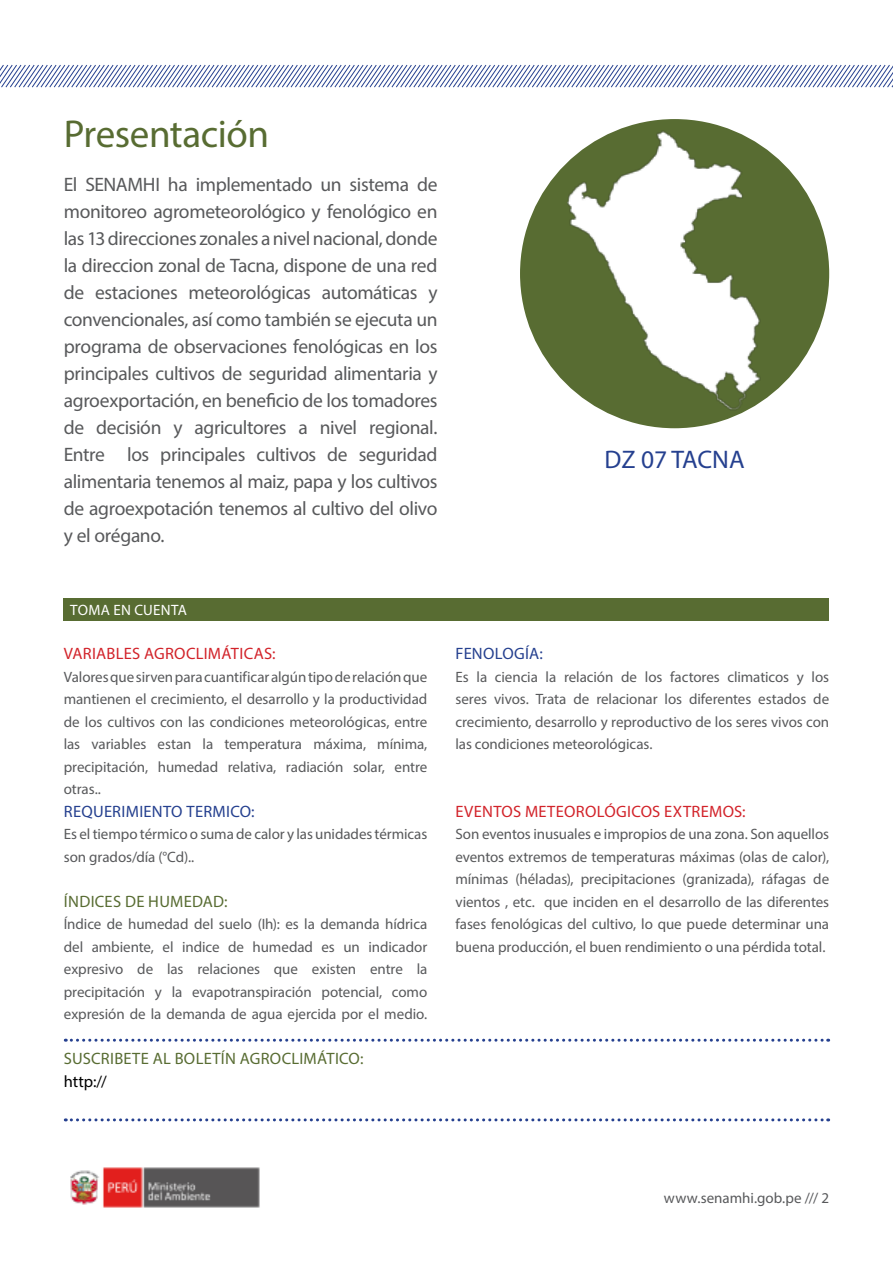
<style>
.page{position:relative;width:893px;height:1263px;background:#fff}
.page>*{position:absolute;margin:0;border:0;box-sizing:border-box;transform-origin:0 0}
.t1{font:39px "Myriad Pro";letter-spacing:-.01em;color:#586c32}
.t2{font:25.5px "Myriad Pro";color:#25408f}
.t3{font:19.5px/27px "Myriad Pro";letter-spacing:-.015em;color:#58595b;text-align:justify}
.t4{font:16.5px "Myriad Pro";letter-spacing:.02em;color:#d2232a}
.t5{font:16.5px "Myriad Pro";letter-spacing:.02em;color:#586c32}
.t6{font:16.5px "Myriad Pro";letter-spacing:.015em;color:#25408f}
.t7{font:16.5px "Myriad Pro";color:#000}
.t8{font:15px/22.5px "Myriad Pro";letter-spacing:-.005em;color:#58595b;text-align:justify}
.t9{font:15px "Myriad Pro";color:#fff}
</style>
<div class="page">
<img style="left:70px;top:1167px;width:190px;height:41px">
<svg style="left:65px;top:1118px;width:764px;height:3px"></svg>
<svg style="left:65px;top:1039px;width:764px;height:3px"></svg>
<svg style="left:0;top:64px;width:893px;height:24px"></svg>
<div style="left:64px;top:598px;width:765px;height:22px;background:#586c32"></div>
<div style="left:520px;top:119px;width:309px;height:309px;background:#586c32;border-radius:50%"></div>
<img style="left:567px;top:129px;width:220px;height:283px">
<h1 class="t1" style="left:64px;top:109px;width:207px">Presentación</h1>
<p class="t3" style="left:64px;top:171px;width:375px">El SENAMHI ha implementado un sistema de monitoreo agrometeorológico y fenológico en las 13 direcciones zonales a nivel nacional, donde la direccion zonal de Tacna, dispone de una red de estaciones meteorológicas automáticas y convencionales, así como también se ejecuta un programa de observaciones fenológicas en los principales cultivos de seguridad alimentaria y agroexportación, en beneficio de los tomadores de decisión y agricultores a nivel regional.<br>Entre los principales cultivos de seguridad alimentaria tenemos al maiz, papa y los cultivos de agroexpotación tenemos al cultivo del olivo y el orégano.</p>
<h2 class="t2" style="left:604px;top:444px;width:142px">DZ 07 TACNA</h2>
<p class="t9" style="left:70px;top:601px;width:11px">toma</p>
<p class="t9" style="left:114px;top:601px;width:31px">en cuenta</p>
<p class="t4" style="left:64px;top:643px;width:213px">VARIABLES AGROCLIMÁTICAS:</p>
<p class="t8" style="left:64px;top:665px;width:365px">Valores que sirven para cuantificar algún tipo de relación que mantienen el crecimiento, el desarrollo y la productividad de los cultivos con las condiciones meteorológicas, entre las variables estan la temperatura máxima, mínima, precipitación, humedad relativa, radiación solar, entre otras..</p>
<p class="t6" style="left:64px;top:801px;width:192px">REQUERIMIENTO TERMICO:</p>
<p class="t8" style="left:64px;top:823px;width:365px">Es el tiempo térmico o suma de calor y las unidades térmicas son grados/día (°Cd)..</p>
<p class="t5" style="left:64px;top:891px;width:165px">ÍNDICES DE HUMEDAD:</p>
<p class="t8" style="left:64px;top:913px;width:365px">Índice de humedad del suelo (Ih): es la demanda hídrica del ambiente, el indice de humedad es un indicador expresivo de las relaciones que existen entre la precipitación y la evapotranspiración potencial, como expresión de la demanda de agua ejercida por el medio.</p>
<p class="t5" style="left:64px;top:1048px;width:301px">SUSCRIBETE AL BOLETÍN AGROCLIMÁTICO:</p>
<p class="t7" style="left:64px;top:1071px;width:45px">http://</p>
<p class="t6" style="left:456px;top:643px;width:89px">FENOLOGÍA:</p>
<p class="t8" style="left:455px;top:665px;width:375px">Es la ciencia la relación de los factores climaticos y los seres vivos. Trata de relacionar los diferentes estados de crecimiento, desarrollo y reproductivo de los seres vivos con las condiciones meteorológicas.</p>
<p class="t4" style="left:456px;top:801px;width:291px">EVENTOS METEOROLÓGICOS EXTREMOS:</p>
<p class="t8" style="left:455px;top:823px;width:375px">Son eventos inusuales e impropios de una zona. Son aquellos eventos extremos de temperaturas máximas (olas de calor), mínimas (héladas), precipitaciones (granizada), ráfagas de vientos , etc. que inciden en el desarrollo de las diferentes fases fenológicas del cultivo, lo que puede determinar una buena producción, el buen rendimiento o una pérdida total.</p>
<p class="t8" style="left:664px;top:1187px;width:167px">www.senamhi.gob.pe /// 2</p>
</div>
